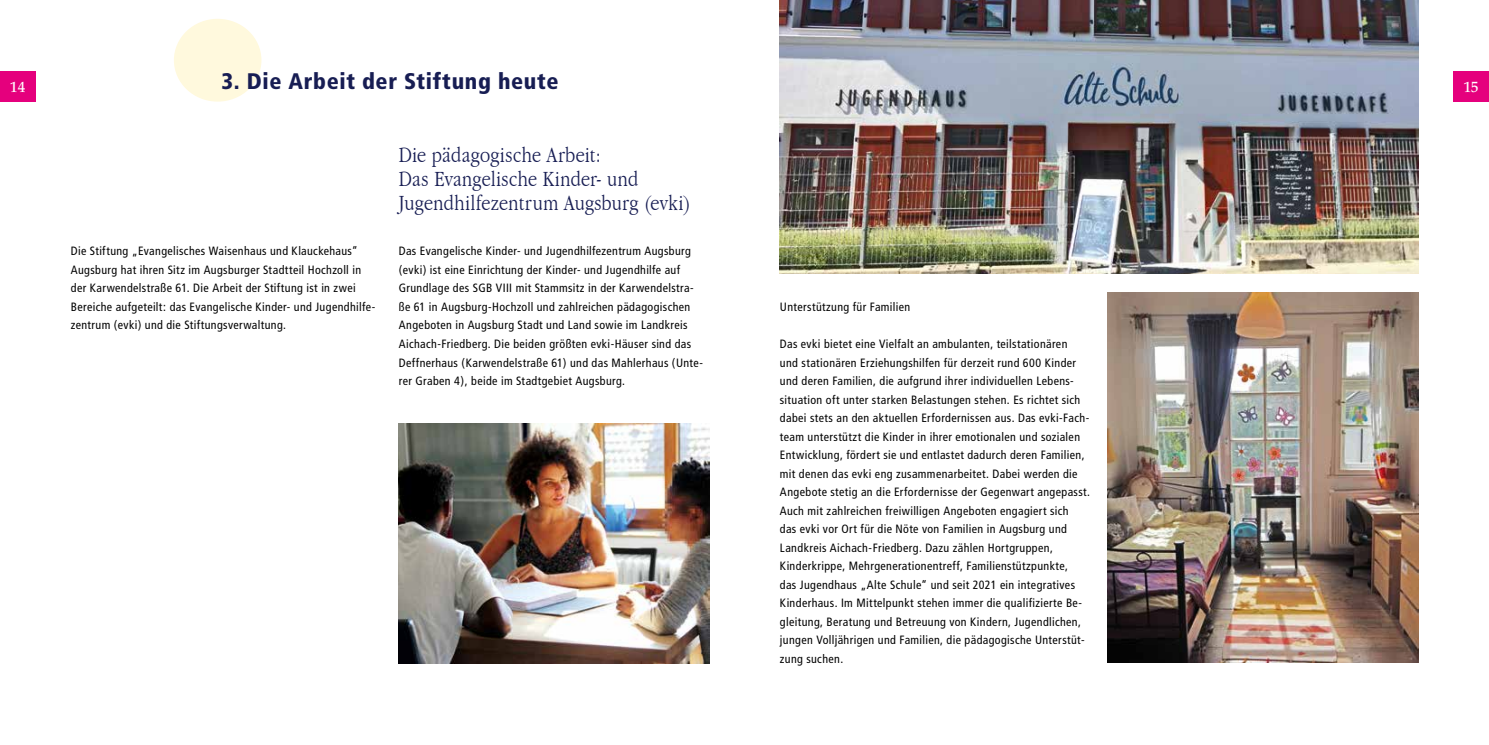
<style>
.page{position:relative;width:1489px;height:745px;background:#fff}
.page>*{position:absolute;margin:0;border:0;box-sizing:border-box;transform-origin:0 0}
.t1{font:300 condensed 22.5px/24.4px "Garamond";letter-spacing:.02em;color:#171d53}
.t2{font:900 condensed 22.5px "Frutiger";letter-spacing:.03em;color:#171d53}
.t3{font:500 15px "Palatino";color:#fff}
.t4{font:condensed 12px/18.5px "Frutiger";letter-spacing:.03em;color:#000}
</style>
<div class="page">
<div style="left:0;top:71px;width:35px;height:31px;background:#e5007d"></div>
<div style="left:1453px;top:71px;width:35px;height:31px;background:#e5007d"></div>
<div style="left:174px;top:19px;width:87px;height:83px;background:#fff9dd;border-radius:50%"></div>
<img style="left:399px;top:423px;width:310px;height:240px">
<img style="left:780px;top:0;width:637px;height:274px">
<img style="left:1107px;top:292px;width:310px;height:370px">
<h1 class="t2" style="left:221px;top:67px;width:338px">3. Die Arbeit der Stiftung heute</h1>
<p class="t3" style="left:10px;top:78px;width:16px">14</p>
<p class="t3" style="left:1463px;top:78px;width:16px">15</p>
<p class="t4" style="left:71px;top:242px;width:306px">Die Stiftung „Evangelisches Waisenhaus und Klauckehaus“ Augsburg hat ihren Sitz im Augsburger Stadtteil Hochzoll in der Karwendelstraße 61. Die Arbeit der Stiftung ist in zwei Bereiche aufgeteilt: das Evangelische Kinder- und Jugendhilfe&shy;zentrum (evki) und die Stiftungsverwaltung.</p>
<h1 class="t1" style="left:399px;top:142px;width:293px">Die pädagogische Arbeit:<br>Das Evangelische Kinder- und<br>Jugendhilfezentrum Augsburg (evki)</h1>
<p class="t4" style="left:399px;top:242px;width:306px">Das Evangelische Kinder- und Jugendhilfezentrum Augsburg (evki) ist eine Einrichtung der Kinder- und Jugendhilfe auf Grundlage des SGB VIII mit Stammsitz in der Karwendelstra&shy;ße 61 in Augsburg-Hochzoll und zahlreichen pädagogischen Angeboten in Augsburg Stadt und Land sowie im Landkreis Aichach-Friedberg. Die beiden größten evki-Häuser sind das Deffnerhaus (Karwendelstraße 61) und das Mahlerhaus (Unte&shy;rer Graben 4), beide im Stadtgebiet Augsburg.</p>
<p class="t4" style="left:780px;top:297px;width:132px">Unterstützung für Familien</p>
<p class="t4" style="left:780px;top:334px;width:312px">Das evki bietet eine Vielfalt an ambulanten, teilstationären<br>und stationären Erziehungshilfen für derzeit rund 600 Kinder und deren Familien, die aufgrund ihrer individuellen Lebens&shy;situation oft unter starken Belastungen stehen. Es richtet sich dabei stets an den aktuellen Erfordernissen aus. Das evki-Fach&shy;team unterstützt die Kinder in ihrer emotionalen und sozialen Entwicklung, fördert sie und entlastet dadurch deren Familien, mit denen das evki eng zusammenarbeitet. Dabei werden die Angebote stetig an die Erfordernisse der Gegenwart angepasst.<br>Auch mit zahlreichen freiwilligen Angeboten engagiert sich<br>das evki vor Ort für die Nöte von Familien in Augsburg und Landkreis Aichach-Friedberg. Dazu zählen Hortgruppen, Kinderkrippe, Mehrgenerationentreff, Familienstützpunkte,<br>das Jugendhaus „Alte Schule“ und seit 2021 ein integratives Kinderhaus. Im Mittelpunkt stehen immer die qualifizierte Be&shy;gleitung, Beratung und Betreuung von Kindern, Jugendlichen, jungen Volljährigen und Familien, die pädagogische Unterstüt&shy;zung suchen.</p>
</div>
